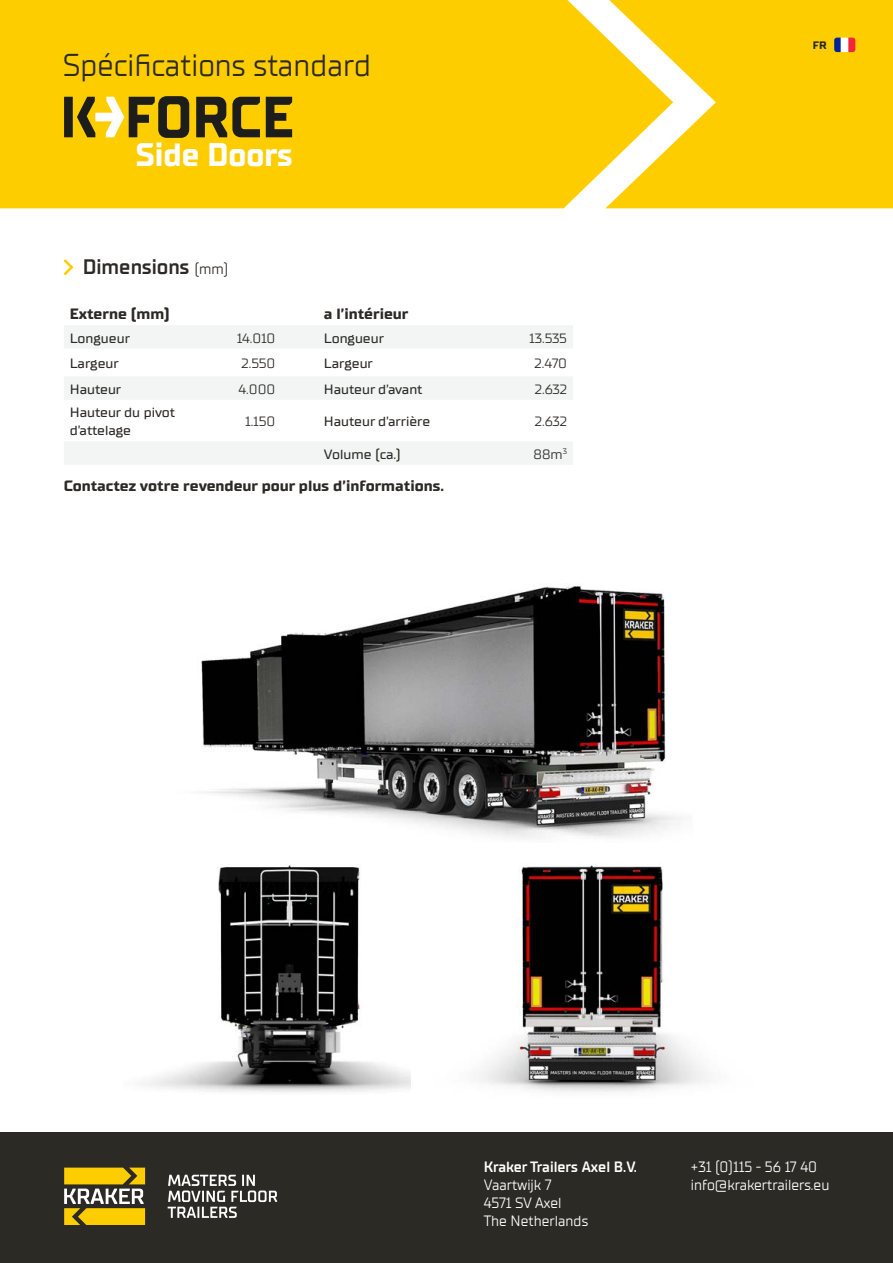
<style>
.page{position:relative;width:893px;height:1263px;background:#fff}
.page>*{position:absolute;margin:0;border:0;box-sizing:border-box;transform-origin:0 0}
.t1{font:700 32.7px "TT Supermolot Neue";color:#fff}
.t2{font:31.65px "TT Supermolot Neue";color:#2c2a27}
.t3{font:600 21px "TT Supermolot Neue";color:#2c2a27}
.t4{font:15px/18px "TT Supermolot Neue";color:#fff}
.t5{font:700 15px "TT Supermolot Neue";color:#2c2a27;scale:1.1 1}
.t6{font:600 15px "TT Supermolot Neue";color:#fff}
.t7{font:500 13.5px/18px "TT Supermolot Neue";color:#2c2a27;scale:1.1 1}
.t8{font:13.5px "TT Supermolot Neue";letter-spacing:-.02em;color:#2c2a27;scale:1.1 1}
.t9{font:700 10.8px "TT Supermolot Neue";color:#2c2a27;scale:1.1 1}
.s1{font-weight:400;font-size:15px}
</style>
<div class="page">
<div style="left:0;top:1132px;width:893px;height:131px;background:#2c2a25"></div>
<svg style="left:64px;top:1167px;width:81px;height:58px"></svg>
<svg style="left:168px;top:1175px;width:109px;height:43px"></svg>
<div style="left:0;top:0;width:605px;height:208px;background:#fecd00"></div>
<svg style="left:605px;top:0;width:288px;height:208px;fill:#fecd00"></svg>
<img style="left:834px;top:38px;width:21px;height:14px">
<svg style="left:64px;top:259px;width:9px;height:16px"></svg>
<svg style="left:64px;top:326px;width:509px;height:138px"></svg>
<svg style="left:64px;top:96px;width:228px;height:42px"></svg>
<img style="left:142px;top:865px;width:269px;height:227px">
<img style="left:479px;top:865px;width:229px;height:227px">
<img style="left:201px;top:585px;width:481px;height:253px">
<h2 class="t2" style="left:63px;top:47px;width:310px">Spécifications standard</h2>
<h1 class="t1" style="left:136px;top:135px;width:158px">Side Doors</h1>
<h3 class="t3" style="left:83px;top:254px;width:147px">Dimensions <span class="s1">(mm)</span></h3>
<p class="t5" style="left:70px;top:305px;width:92px">Externe (mm)</p>
<p class="t5" style="left:324px;top:305px;width:78px">a l’intérieur</p>
<p class="t7" style="left:70px;top:329px;width:56px">Longueur</p>
<p class="t8" style="left:237px;top:330px;width:36px">14.010</p>
<p class="t7" style="left:324px;top:329px;width:56px">Longueur</p>
<p class="t8" style="left:529px;top:330px;width:36px">13.535</p>
<p class="t7" style="left:70px;top:355px;width:46px">Largeur</p>
<p class="t8" style="left:241px;top:356px;width:32px">2.550</p>
<p class="t7" style="left:324px;top:355px;width:46px">Largeur</p>
<p class="t8" style="left:535px;top:356px;width:31px">2.470</p>
<p class="t7" style="left:70px;top:380px;width:48px">Hauteur</p>
<p class="t8" style="left:239px;top:381px;width:35px">4.000</p>
<p class="t7" style="left:324px;top:380px;width:91px">Hauteur d’avant</p>
<p class="t8" style="left:535px;top:381px;width:31px">2.632</p>
<p class="t7" style="left:70px;top:404px;width:97px">Hauteur du pivot d’attelage</p>
<p class="t8" style="left:245px;top:414px;width:29px">1.150</p>
<p class="t7" style="left:324px;top:413px;width:98px">Hauteur d’arrière</p>
<p class="t8" style="left:535px;top:414px;width:31px">2.632</p>
<p class="t7" style="left:324px;top:445px;width:71px">Volume (ca.)</p>
<p class="t8" style="left:534px;top:446px;width:32px">88m<sup>3</sup></p>
<p class="t5" style="left:64px;top:476px;width:347px">Contactez votre revendeur pour plus d’informations.</p>
<p class="t9" style="left:813px;top:39px;width:14px">FR</p>
<p class="t6" style="left:484px;top:1157px;width:155px">Kraker Trailers Axel B.V.</p>
<p class="t4" style="left:484px;top:1176px;width:106px">Vaartwijk 7<br>4571 SV Axel<br>The Netherlands</p>
<p class="t4" style="left:691px;top:1158px;width:140px">+31 (0)115 - 56 17 40 info@krakertrailers.eu</p>
</div>
